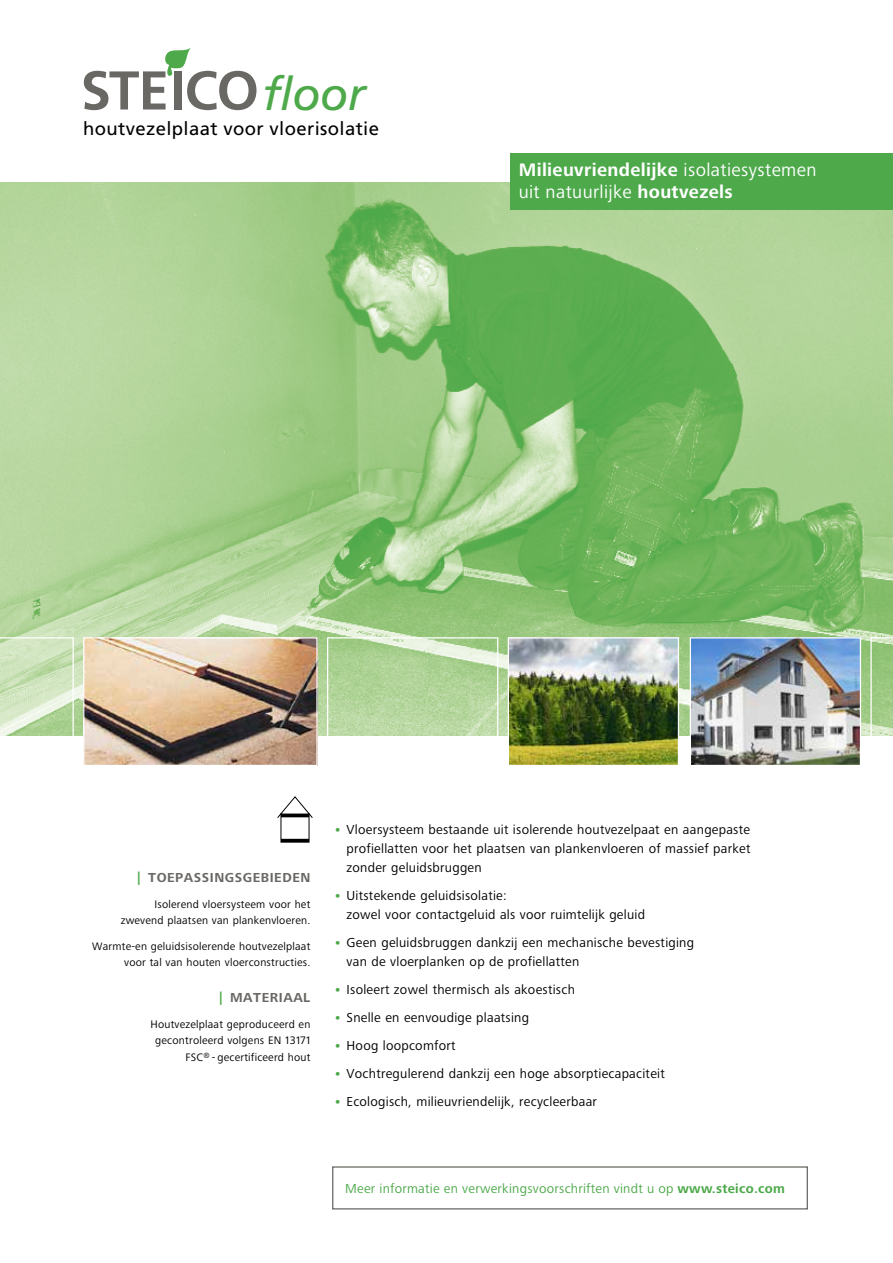
<style>
.page{position:relative;width:893px;height:1263px;background:#fff}
.page>*{position:absolute;margin:0;border:0;box-sizing:border-box;transform-origin:0 0}
.t1{font:italic 46.2px "Frutiger";letter-spacing:-.01em;color:#4da94a}
.t2{font:18.75px/22.5px "Frutiger Next LTW1 G";letter-spacing:.02em;color:#fff}
.t3{font:18.6px "Frutiger";letter-spacing:.02em;color:#000}
.t4{font:13.5px/18.8px "Frutiger Next LTW1 G";letter-spacing:.02em;color:#000}
.t5{font:13.5px "Frutiger Next LTW1 G";letter-spacing:.02em;color:#4da94a}
.t6{font:700 13.5px "Frutiger Next LTW1 G";letter-spacing:.04em;color:#6a6864}
._2_0_Copy_Marginalie{font:11.25px/16.5px "Frutiger Next LTW1 G";letter-spacing:.02em;color:#000;text-align:right}
.s1{font-weight:700}
.s2{color:#4da94a}
.s3{font-weight:700;color:#4da94a}
</style>
<div class="page">
<div style="left:332px;top:1166px;width:476px;height:43px;border:1px solid #6a6864"></div>
<img style="left:0;top:183px;width:893px;height:553px">
<img style="left:85px;top:639px;width:231px;height:125px">
<div style="left:83px;top:637px;width:235px;height:129px;border:1px solid #fff"></div>
<div style="left:327px;top:637px;width:171px;height:129px;border:1px solid #fff"></div>
<svg style="left:0;top:637px;width:76px;height:99px;background:#cde3bc"></svg>
<svg style="left:870px;top:637px;width:23px;height:99px;background:#a8cf91"></svg>
<svg style="left:277px;top:796px;width:36px;height:47px"></svg>
<hr style="left:281px;top:814px;width:28px;height:3px;background:#000">
<hr style="left:281px;top:839px;width:28px;height:3px;background:#000">
<svg style="left:84px;top:47px;width:172px;height:63px"></svg>
<img style="left:510px;top:639px;width:167px;height:125px">
<div style="left:508px;top:637px;width:171px;height:129px;border:1px solid #fff"></div>
<img style="left:692px;top:639px;width:167px;height:125px">
<div style="left:690px;top:637px;width:171px;height:129px;border:1px solid #fff"></div>
<div style="left:510px;top:153px;width:383px;height:57px;background:#4da94a"></div>
<p class="t1" style="left:262px;top:67px;width:105px">floor</p>
<p class="t3" style="left:83px;top:118px;width:298px">houtvezelplaat voor vloerisolatie</p>
<p class="t2" style="left:519px;top:159px;width:299px"><span class="s1">Milieuvriendelijke</span> isolatiesystemen uit natuurlijke <span class="s1">houtvezels</span></p>
<p class="t6" style="left:138px;top:869px;width:174px"><span class="s2">|</span> TOEPASSINGSGEBIEDEN</p>
<p class="_2_0_Copy_Marginalie" style="left:121px;top:896px;width:191px">Isolerend vloersysteem voor het zwevend plaatsen van plankenvloeren.</p>
<p class="_2_0_Copy_Marginalie" style="left:92px;top:938px;width:220px">Warmte-en geluidsisolerende houtvezelplaat voor tal van houten vloerconstructies.</p>
<p class="t6" style="left:220px;top:989px;width:92px"><span class="s2">|</span> MATERIAAL</p>
<p class="_2_0_Copy_Marginalie" style="left:150px;top:1016px;width:161px">Houtvezelplaat geproduceerd en gecontroleerd volgens EN 13171<br>FSC<sup>®</sup> - gecertificeerd hout</p>
<p class="t4" style="left:347px;top:821px;width:405px;text-align:justify;text-indent:-13px"><span class="s3">•</span> Vloersysteem bestaande uit isolerende houtvezelpaat en aangepaste profiellatten voor het plaatsen van plankenvloeren of massief parket zonder geluidsbruggen</p>
<p class="t4" style="left:347px;top:887px;width:300px;text-indent:-13px"><span class="s3">•</span> Uitstekende geluidsisolatie:<br>zowel voor contactgeluid als voor ruimtelijk geluid</p>
<p class="t4" style="left:347px;top:933px;width:349px;text-indent:-13px"><span class="s3">•</span> Geen geluidsbruggen dankzij een mechanische bevestiging van de vloerplanken op de profiellatten</p>
<p class="t4" style="left:334px;top:980px;width:243px"><span class="s3">•</span> Isoleert zowel thermisch als akoestisch</p>
<p class="t4" style="left:334px;top:1008px;width:197px"><span class="s3">•</span> Snelle en eenvoudige plaatsing</p>
<p class="t4" style="left:334px;top:1037px;width:123px"><span class="s3">•</span> Hoog loopcomfort</p>
<p class="t4" style="left:334px;top:1065px;width:333px"><span class="s3">•</span> Vochtregulerend dankzij een hoge absorptiecapaciteit</p>
<p class="t4" style="left:334px;top:1093px;width:265px"><span class="s3">•</span> Ecologisch, milieuvriendelijk, recycleerbaar</p>
<p class="t5" style="left:345px;top:1181px;width:441px">Meer informatie en verwerkingsvoorschriften vindt u op <span class="s1">www.steico.com</span></p>
</div>
